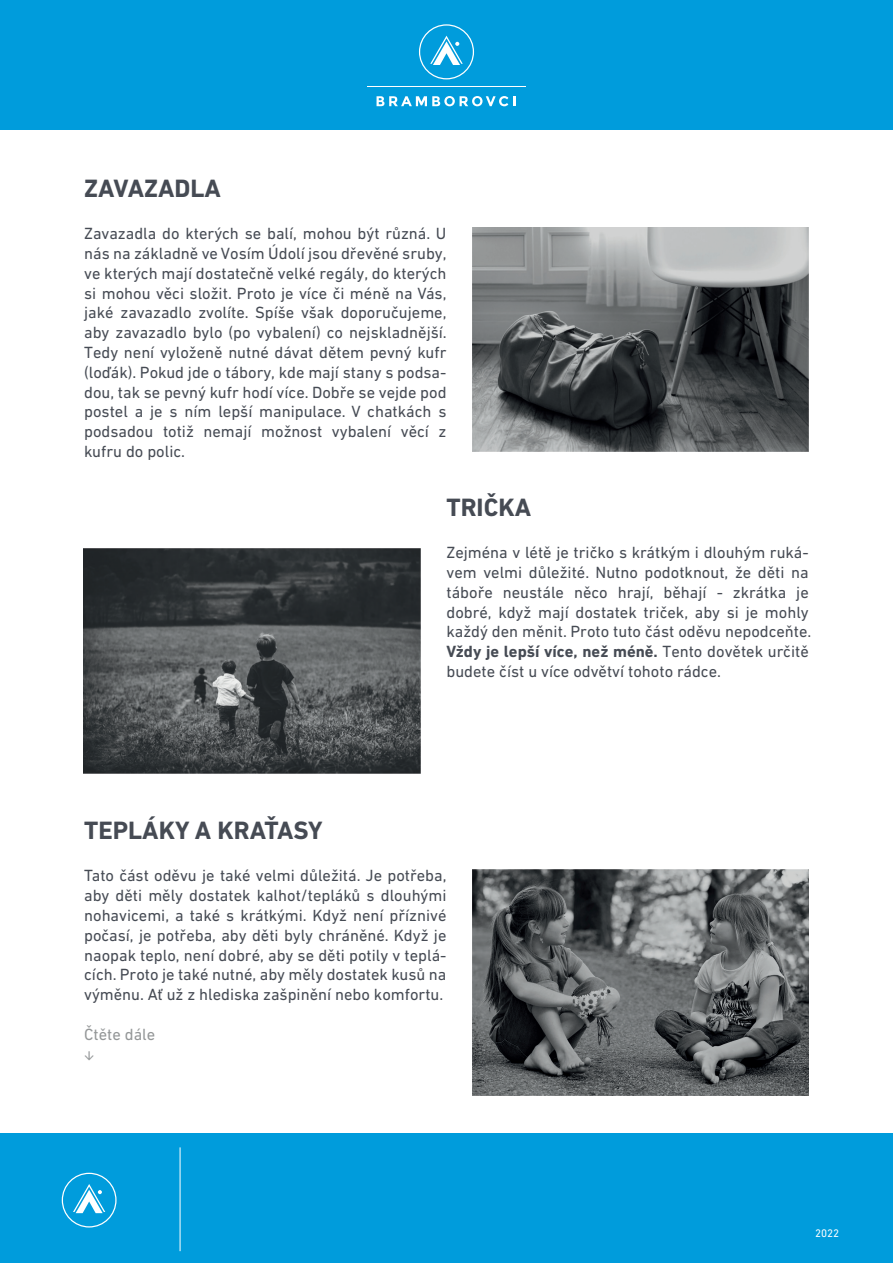
<style>
.page{position:relative;width:893px;height:1263px;background:#fff}
.page>*{position:absolute;margin:0;border:0;box-sizing:border-box;transform-origin:0 0}
.t1{font:700 25.5px "DIN Next W1 G";color:#464b54}
.t2{font:16.5px/19.8px "DIN Next W1 G";color:#464b54;text-align:justify}
.t3{font:16.5px "DIN Next W1 G";color:#949798}
.t4{font:11.1px "DIN Next W1 G";color:#fff}
.s1{font-weight:700}
</style>
<div class="page">
<div style="left:0;top:0;width:893px;height:130px;background:#009cdc"></div>
<div style="left:0;top:1134px;width:893px;height:129px;background:#009cdc"></div>
<svg style="left:419px;top:24px;width:55px;height:55px"></svg>
<hr style="left:367px;top:86px;width:159px;height:1px;background:#fff">
<svg style="left:377px;top:96px;width:138px;height:10px"></svg>
<hr style="left:180px;top:1147px;width:1px;height:104px;background:#fff">
<svg style="left:62px;top:1173px;width:55px;height:54px"></svg>
<img style="left:472px;top:227px;width:337px;height:225px">
<img style="left:84px;top:548px;width:336px;height:226px">
<img style="left:473px;top:870px;width:336px;height:226px">
<h1 class="t1" style="left:84px;top:173px;width:138px">ZAVAZADLA</h1>
<p class="t2" style="left:84px;top:223px;width:364px">Zavazadla do kterých se balí, mohou být různá. U nás na základně ve Vosím Údolí jsou dřevěné sruby, ve kterých mají dostatečně velké regály, do kterých si mohou věci složit. Proto je více či méně na Vás, jaké zavazadlo zvolíte. Spíše však doporučujeme, aby zavazadlo bylo (po vybalení) co nejskladnější.<br>Tedy není vyloženě nutné dávat dětem pevný kufr (loďák). Pokud jde o tábory, kde mají stany s podsa&shy;dou, tak se pevný kufr hodí více. Dobře se vejde pod postel a je s ním lepší manipulace. V chatkách s podsadou totiž nemají možnost vybalení věcí z kufru do polic.</p>
<h1 class="t1" style="left:446px;top:492px;width:86px">TRIČKA</h1>
<h1 class="t1" style="left:84px;top:816px;width:240px">TEPLÁKY A KRAŤASY</h1>
<p class="t2" style="left:446px;top:542px;width:366px;text-align:left">Zejména v létě je tričko s krátkým i dlouhým ruká&shy;vem velmi důležité. Nutno podotknout, že děti na táboře neustále něco hrají, běhají - zkrátka je dobré, když mají dostatek triček, aby si je mohly každý den měnit. Proto tuto část oděvu nepodceňte.<br><span class="s1">Vždy je lepší více, než méně.</span> Tento dovětek určitě budete číst u více odvětví tohoto rádce.</p>
<p class="t2" style="left:84px;top:866px;width:364px">Tato část oděvu je také velmi důležitá. Je potřeba, aby děti měly dostatek kalhot/tepláků s dlouhými nohavicemi, a také s krátkými. Když není příznivé počasí, je potřeba, aby děti byly chráněné. Když je naopak teplo, není dobré, aby se děti potily v teplá&shy;cích. Proto je také nutné, aby měly dostatek kusů na výměnu. Ať už z hlediska zašpinění nebo komfortu.</p>
<p class="t3" style="left:84px;top:1025px;width:73px">Čtěte dále</p>
<p class="t4" style="left:815px;top:1227px;width:26px">2022</p>
</div>
